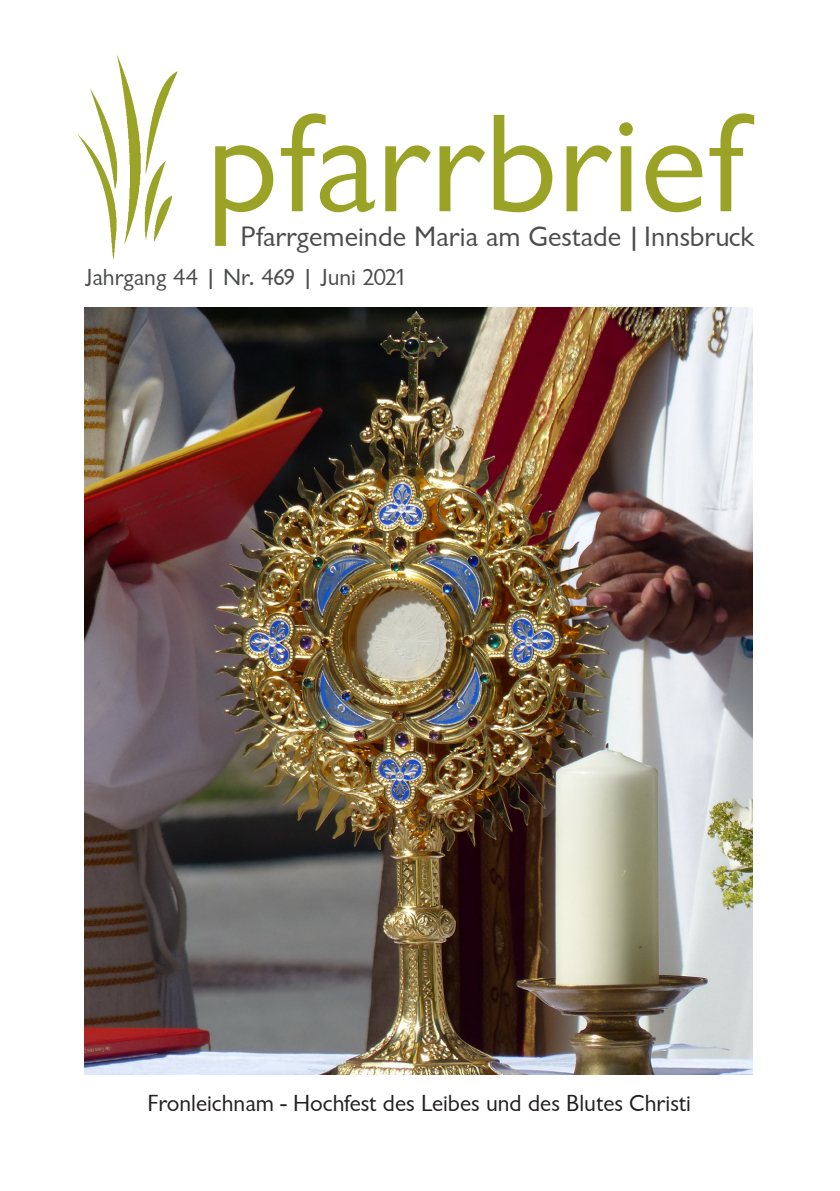
<style>
.page{position:relative;width:840px;height:1191px;background:#fff}
.page>*{position:absolute;margin:0;border:0;box-sizing:border-box;transform-origin:0 0}
.t1{font:144px "Garrison Sans";color:#9aa326}
.t2{font:29px "Garrison Sans";color:#4b4c4d}
.t3{font:24px "Garrison Sans";color:#231f20}
.t4{font:24px "Garrison Sans";color:#4b4c4d}
</style>
<div class="page">
<img style="left:78px;top:55px;width:100px;height:205px">
<img style="left:85px;top:308px;width:667px;height:766px">
<p class="t1" style="left:206px;top:86px;width:540px">pfarrbrief</p>
<p class="t2" style="left:240px;top:221px;width:515px">Pfarrgemeinde Maria am Gestade | Innsbruck</p>
<p class="t4" style="left:85px;top:264px;width:323px">Jahrgang 44 | Nr. 469 | Juni 2021</p>
<p class="t3" style="left:147px;top:1090px;width:544px">Fronleichnam - Hochfest des Leibes und des Blutes Christi</p>
</div>
